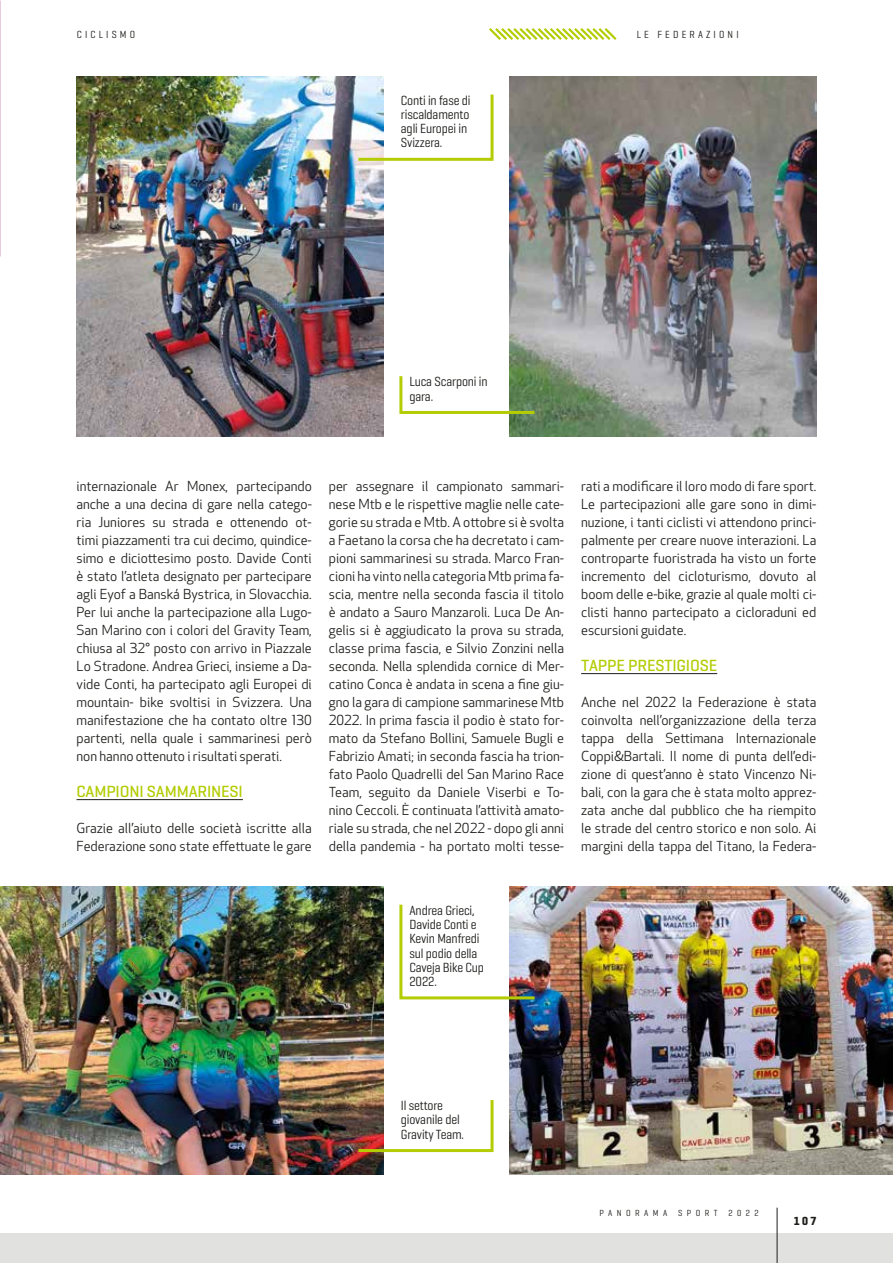
<style>
.page{position:relative;width:893px;height:1263px;background:#fff}
.page>*{position:absolute;margin:0;border:0;box-sizing:border-box;transform-origin:0 0}
.t1{font:500 16.5px "Geogrotesque";letter-spacing:-.01em;color:#b4cc04}
.t2{font:13.5px/18px "Apex New";color:#1d1d1b;text-align:justify}
.t3{font:13.5px/14.2px "Geogrotesque Cond";letter-spacing:-.01em;color:#1d1d1b}
.t4{font:700 12px "Geogrotesque Cond";color:#1d1d1b}
.t5{font:10.5px "Geogrotesque Cond";letter-spacing:.3em;color:#1d1d1b}
.t6{font:9px "Geogrotesque Cond";letter-spacing:.5em;color:#1d1d1b}
</style>
<div class="page">
<div style="left:0;top:1233px;width:893px;height:30px;background:#e1e2df"></div>
<hr style="left:777px;top:1208px;width:1px;height:55px;background:#1d1d1b">
<svg style="left:489px;top:28px;width:128px;height:12px"></svg>
<hr style="left:77px;top:799px;width:166px;height:1px;background:#1d1d1b">
<hr style="left:581px;top:673px;width:136px;height:1px;background:#1d1d1b">
<img style="left:0;top:0;width:1px;height:257px">
<img style="left:509px;top:887px;width:384px;height:288px">
<img style="left:77px;top:77px;width:307px;height:360px">
<img style="left:0;top:887px;width:384px;height:288px">
<img style="left:509px;top:77px;width:307px;height:360px">
<svg style="left:399px;top:373px;width:139px;height:42px"></svg>
<svg style="left:355px;top:1097px;width:139px;height:56px"></svg>
<svg style="left:355px;top:92px;width:139px;height:70px"></svg>
<svg style="left:399px;top:902px;width:139px;height:99px"></svg>
<p class="t5" style="left:77px;top:28px;width:17px">C iclismo</p>
<p class="t5" style="left:637px;top:28px;width:103px">LE FEDERAZIONI</p>
<p class="t3" style="left:401px;top:93px;width:71px">Conti in fase di riscaldamento agli Europei in<br>Svizzera.</p>
<p class="t3" style="left:409px;top:374px;width:80px">Luca Scarponi in gara.</p>
<p class="t2" style="left:77px;top:477px;width:237px">internazionale Ar Monex, partecipando anche a una decina di gare nella catego&shy;ria Juniores su strada e ottenendo ot&shy;timi piazzamenti tra cui decimo, quindice&shy;simo e diciottesimo posto. Davide Conti è stato l’atleta designato per partecipare agli Eyof a Banská Bystrica, in Slovacchia.<br>Per lui anche la partecipazione alla Lugo-San Marino con i colori del Gravity Team, chiusa al 32° posto con arrivo in Piazzale Lo Stradone. Andrea Grieci, insieme a Da&shy;vide Conti, ha partecipato agli Europei di mountain- bike svoltisi in Svizzera. Una manifestazione che ha contato oltre 130 partenti, nella quale i sammarinesi però non hanno ottenuto i risultati sperati.</p>
<p class="t1" style="left:77px;top:781px;width:168px">CAMPIONI SAMMARINESI</p>
<p class="t2" style="left:77px;top:819px;width:237px">Grazie all’aiuto delle società iscritte alla<br>Federazione sono state effettuate le gare</p>
<p class="t2" style="left:329px;top:477px;width:237px">per assegnare il campionato sammari&shy;nese Mtb e le rispettive maglie nelle cate&shy;gorie su strada e Mtb. A ottobre si è svolta a Faetano la corsa che ha decretato i cam&shy;pioni sammarinesi su strada. Marco Fran&shy;cioni ha vinto nella categoria Mtb prima fa&shy;scia, mentre nella seconda fascia il titolo è andato a Sauro Manzaroli. Luca De An&shy;gelis si è aggiudicato la prova su strada, classe prima fascia, e Silvio Zonzini nella seconda. Nella splendida cornice di Mer&shy;catino Conca è andata in scena a fine giu&shy;gno la gara di campione sammarinese Mtb 2022. In prima fascia il podio è stato for&shy;mato da Stefano Bollini, Samuele Bugli e Fabrizio Amati; in seconda fascia ha trion&shy;fato Paolo Quadrelli del San Marino Race Team, seguito da Daniele Viserbi e To&shy;nino Ceccoli. È continuata l’attività amato&shy;riale su strada, che nel 2022 - dopo gli anni della pandemia - ha portato molti tesse-</p>
<p class="t2" style="left:581px;top:477px;width:237px">rati a modificare il loro modo di fare sport.<br>Le partecipazioni alle gare sono in dimi&shy;nuzione, i tanti ciclisti vi attendono princi&shy;palmente per creare nuove interazioni. La controparte fuoristrada ha visto un forte incremento del cicloturismo, dovuto al boom delle e-bike, grazie al quale molti ci&shy;clisti hanno partecipato a cicloraduni ed escursioni guidate.</p>
<p class="t1" style="left:581px;top:655px;width:138px">TAPPE PRESTIGIOSE</p>
<p class="t2" style="left:581px;top:693px;width:237px">Anche nel 2022 la Federazione è stata coinvolta nell’organizzazione della terza tappa della Settimana Internazionale Coppi&amp;Bartali. Il nome di punta dell’edi&shy;zione di quest’anno è stato Vincenzo Ni&shy;bali, con la gara che è stata molto apprez&shy;zata anche dal pubblico che ha riempito le strade del centro storico e non solo. Ai margini della tappa del Titano, la Federa-</p>
<p class="t3" style="left:409px;top:903px;width:76px">Andrea Grieci,<br>Davide Conti e<br>Kevin Manfredi sul podio della<br>Caveja Bike Cup<br>2022.</p>
<p class="t3" style="left:401px;top:1098px;width:65px">Il settore giovanile del<br>Gravity Team.</p>
<p class="t6" style="left:599px;top:1207px;width:161px">PANORAMA SPORT 2022</p>
<p class="t4" style="left:794px;top:1213px;width:24px">107</p>
</div>
